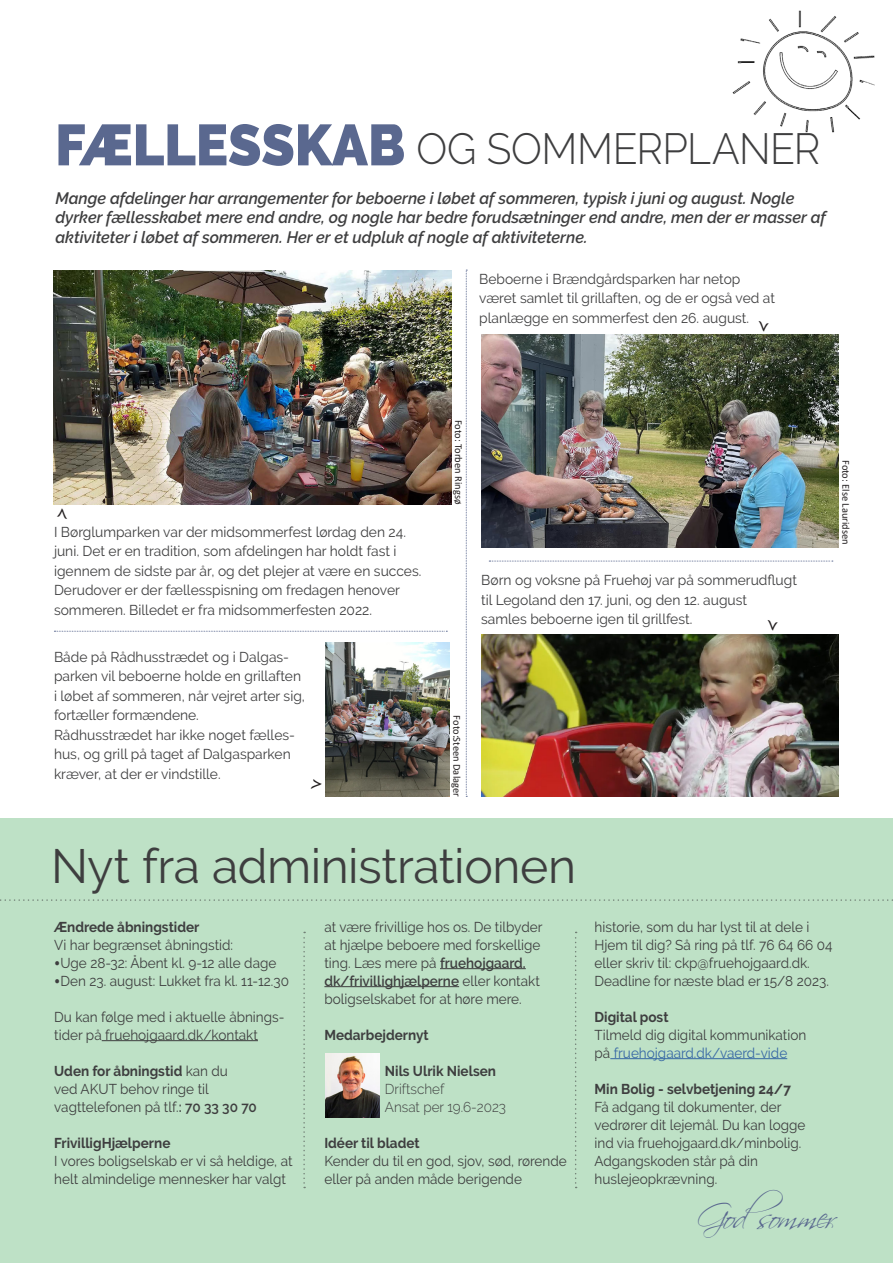
<style>
.page{position:relative;width:893px;height:1263px;background:#fff}
.page>*{position:absolute;margin:0;border:0;box-sizing:border-box;transform-origin:0 0}
.t1{font:48px "Raleway";letter-spacing:-.01em;color:#3e3e3f}
.t2{font:300 43.5px "Raleway";letter-spacing:-.01em;color:#3e3e3f;scale:.94 1}
.Address{font:33px "Scriptina";letter-spacing:-.055em;color:#5a688f;scale:.96 1}
.t3{font:italic 600 16.5px/19.5px "Raleway";color:#3e3e3f}
.Address-2{font:14.25px/18px "Raleway";color:#3e3e3f;scale:.95 1}
.Address-3{font:14.25px/19.5px "Raleway";color:#3e3e3f}
.Address-4{font:700 14.25px "Raleway";color:#3e3e3f;scale:.95 1}
.Address-5{font:300 14.25px "Raleway";color:#3e3e3f;scale:.95 1}
.Address-6{font:10.5px "Calibri";color:#231f20}
.s1{font-weight:900;font-size:57.75px;color:#5a688f}
.s2{font-family:"Bookman Old Style"}
.s3{font-weight:700}
.s4{font-weight:600}
.s5{color:#3667a4}
</style>
<div class="page">
<div style="left:0;top:819px;width:893px;height:444px;background:#bee1c6"></div>
<hr style="left:102px;top:1040px;width:156px;height:1px;background:#3e3e3f">
<hr style="left:440px;top:968px;width:86px;height:1px;background:#3e3e3f">
<hr style="left:324px;top:986px;width:135px;height:1px;background:#3e3e3f">
<hr style="left:610px;top:1058px;width:177px;height:1px;background:#3667a4">
<svg style="left:0;top:899px;width:893px;height:2px"></svg>
<svg style="left:575px;top:932px;width:2px;height:256px"></svg>
<svg style="left:303px;top:932px;width:2px;height:256px"></svg>
<img style="left:325px;top:1053px;width:55px;height:65px">
<img style="left:54px;top:270px;width:398px;height:234px">
<img style="left:481px;top:334px;width:358px;height:214px">
<img style="left:481px;top:635px;width:358px;height:162px">
<img style="left:325px;top:642px;width:125px;height:155px">
<svg style="left:466px;top:270px;width:1px;height:527px"></svg>
<svg style="left:489px;top:561px;width:344px;height:1px"></svg>
<svg style="left:54px;top:631px;width:393px;height:1px"></svg>
<img style="left:732px;top:10px;width:143px;height:123px">
<p class="t2" style="left:55px;top:123px;width:816px"><span class="s1">FÆLLESSKAB</span> OG SOMMERPLANER</p>
<p class="t3" style="left:55px;top:188px;width:772px">Mange afdelinger har arrangementer for beboerne i løbet af sommeren, typisk i juni og august. Nogle dyrker fællesskabet mere end andre, og nogle har bedre forudsætninger end andre, men der er masser af aktiviteter i løbet af sommeren. Her er et udpluk af nogle af aktiviteterne.</p>
<p class="Address-3" style="left:479px;top:269px;width:297px">Beboerne i Brændgårdsparken har netop været samlet til grillaften, og de er også ved at planlægge en sommerfest den 26. august.</p>
<p class="Address-3" style="left:54px;top:522px;width:369px">I Børglumparken var der midsommerfest lørdag den 24. juni. Det er en tradition, som afdelingen har holdt fast i igennem de sidste par år, og det plejer at være en succes.<br>Derudover er der fællesspisning om fredagen henover sommeren. Billedet er fra midsommerfesten 2022.</p>
<p class="Address-3" style="left:54px;top:647px;width:253px">Både på Rådhusstrædet og i Dalgas&shy;parken vil beboerne holde en grillaften i løbet af sommeren, når vejret arter sig, fortæller formændene.</p>
<p class="Address-3" style="left:54px;top:725px;width:243px">Rådhusstrædet har ikke noget fælles&shy;hus, og grill på taget af Dalgasparken kræver, at der er vindstille.</p>
<p class="Address-6" style="left:466px;top:420px;width:86px;rotate:90deg">Foto: Torben Ringsø</p>
<p class="Address-3" style="left:481px;top:570px;width:317px">Børn og voksne på Fruehøj var på sommerudflugt til Legoland den 17. juni, og den 12. august<br>samles beboerne igen til grillfest.</p>
<p class="Address-6" style="left:464px;top:715px;width:83px;rotate:90deg">Foto:Steen Dalager</p>
<p class="Address-6" style="left:853px;top:460px;width:86px;rotate:90deg">Foto: Else Lauridsen</p>
<p class="t1" style="left:51px;top:838px;width:526px">Nyt fra administrationen</p>
<p class="Address-4" style="left:54px;top:918px;width:154px">Ændrede åbningstider</p>
<p class="Address-2" style="left:54px;top:935px;width:190px">Vi har begrænset åbningstid:</p>
<p class="Address-2" style="left:54px;top:953px;width:235px"><span class="s2">•</span>Uge 28-32: Åbent kl. 9-12 alle dage</p>
<p class="Address-2" style="left:54px;top:971px;width:249px"><span class="s2">•</span>Den 23. august: Lukket fra kl. 11-12.30</p>
<p class="Address-2" style="left:54px;top:1007px;width:244px">Du kan følge med i aktuelle åbnings&shy;tider på fruehojgaard.dk/kontakt</p>
<p class="Address-2" style="left:54px;top:1061px;width:215px"><span class="s3">Uden for åbningstid</span> kan du<br>ved AKUT behov ringe til vagttelefonen på tlf.<span class="s4">: 70 33 30 70</span></p>
<p class="Address-4" style="left:54px;top:1134px;width:124px">FrivilligHjælperne</p>
<p class="Address-2" style="left:54px;top:1151px;width:252px">I vores boligselskab er vi så heldige, at helt almindelige mennesker har valgt</p>
<p class="Address-2" style="left:324px;top:917px;width:231px">at være frivillige hos os. De tilbyder at hjælpe beboere med forskellige ting. Læs mere på <span class="s4">fruehojgaard. dk/frivillighjælperne</span> eller kontakt boligselskabet for at høre mere.</p>
<p class="Address-4" style="left:324px;top:1026px;width:111px">Medarbejdernyt</p>
<p class="Address-4" style="left:385px;top:1062px;width:118px">Nils Ulrik Nielsen</p>
<p class="Address-5" style="left:385px;top:1080px;width:64px">Driftschef</p>
<p class="Address-5" style="left:385px;top:1098px;width:129px">Ansat per 19.6-2023</p>
<p class="Address-4" style="left:324px;top:1134px;width:102px">Idéer til bladet</p>
<p class="Address-2" style="left:324px;top:1151px;width:257px">Kender du til en god, sjov, sød, rørende eller på anden måde berigende</p>
<p class="Address-2" style="left:595px;top:917px;width:252px">historie, som du har lyst til at dele i<br>Hjem til dig? Så ring på tlf. 76 64 66 04 eller skriv til: ckp@fruehojgaard.dk.</p>
<p class="Address-2" style="left:595px;top:971px;width:248px">Deadline for næste blad er 15/8 2023.</p>
<p class="Address-4" style="left:595px;top:1008px;width:79px">Digital post</p>
<p class="Address-2" style="left:595px;top:1025px;width:224px">Tilmeld dig digital kommunikation på <span class="s5">fruehojgaard.dk/vaerd-vide</span></p>
<p class="Address-4" style="left:595px;top:1080px;width:208px">Min Bolig - selvbetjening 24/7</p>
<p class="Address-2" style="left:595px;top:1097px;width:224px">Få adgang til dokumenter, der vedrører dit lejemål. Du kan logge ind via fruehojgaard.dk/minbolig.</p>
<p class="Address-2" style="left:595px;top:1151px;width:173px">Adgangskoden står på din huslejeopkrævning.</p>
<p class="Address" style="left:697px;top:1197px;width:144px">Godsommer</p>
</div>
